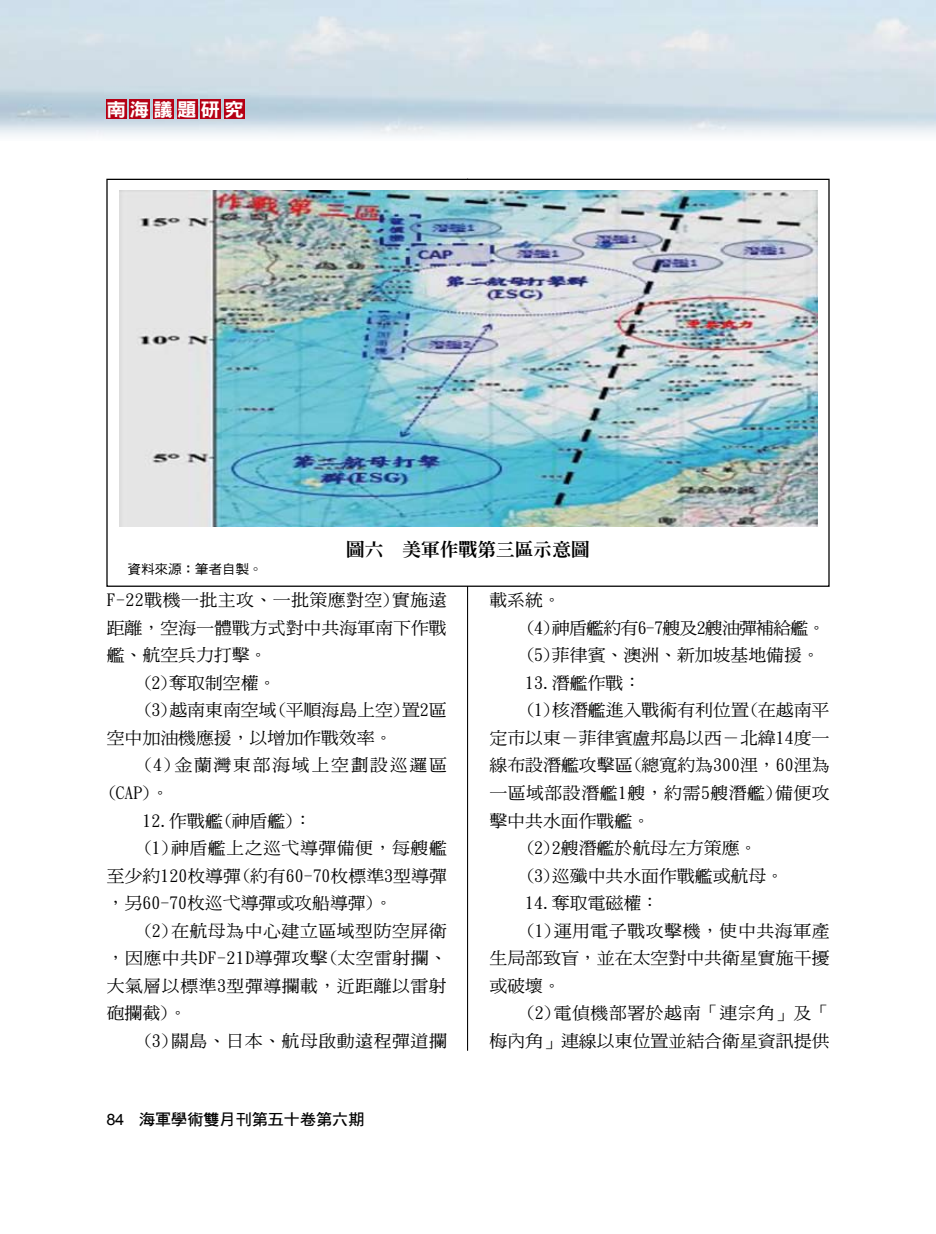
<style>
.page{position:relative;width:936px;height:1234px;background:#fff}
.page>*{position:absolute;margin:0;border:0;box-sizing:border-box;transform-origin:0 0}
.t1{font:18.6px "DFN Hei XB HK BF";letter-spacing:.22em;color:#fff;scale:1.05 1}
.t2{font:800 17.85px "Inn Ming";color:#000;scale:1.05 1}
.t3{font:16.95px "DF Ming Md HK BF";color:#000;scale:1.05 1}
.t4{font:16.95px "DF Ming Md HK BF";letter-spacing:.03em;color:#000;scale:1.05 1}
.t5{font:16.95px "DF Ming Md HK BF";letter-spacing:.025em;color:#000;scale:1.05 1}
.t6{font:16.95px "DF Ming Md HK BF";letter-spacing:-.04em;color:#000;scale:1.05 1}
.t7{font:16.95px "DF Ming Md HK BF";letter-spacing:.095em;color:#000;scale:1.05 1}
.t8{font:15.6px "DF Hei Bd HK BF";letter-spacing:-.025em;color:#000;scale:1.05 1}
.t9{font:13.05px "DF Hei Md HK BF";letter-spacing:-.025em;color:#000;scale:1.05 1}
.s1{font-family:"Arial"}
</style>
<div class="page">
<img style="left:0;top:0;width:935px;height:136px">
<hr style="left:467px;top:179px;width:1px;height:871px;background:#000">
<div style="left:106px;top:99px;width:20px;height:20px;background:#b50014"></div>
<div style="left:130px;top:99px;width:20px;height:20px;background:#b50014"></div>
<div style="left:153px;top:99px;width:21px;height:20px;background:#b50014"></div>
<div style="left:177px;top:99px;width:20px;height:20px;background:#b50014"></div>
<div style="left:200px;top:99px;width:21px;height:20px;background:#b50014"></div>
<div style="left:224px;top:99px;width:20px;height:20px;background:#b50014"></div>
<div style="left:107px;top:179px;width:721px;height:407px;background:#fff"></div>
<img style="left:119px;top:190px;width:698px;height:336px">
<p class="t1" style="left:106px;top:100px;width:132px">南海議題研究</p>
<p class="t9" style="left:128px;top:562px;width:130px">資料來源：筆者自製。</p>
<p class="t2" style="left:346px;top:540px;width:234px">圖六　美軍作戰第三區示意圖</p>
<p class="t5" style="left:107px;top:591px;width:325px">F-22戰機一批主攻、一批策應對空)實施遠</p>
<p class="t3" style="left:107px;top:619px;width:325px">距離，空海一體戰方式對中共海軍南下作戰</p>
<p class="t3" style="left:107px;top:646px;width:154px">艦、航空兵力打擊。</p>
<p class="t3" style="left:142px;top:674px;width:129px">(2)奪取制空權。</p>
<p class="t3" style="left:142px;top:701px;width:291px">(3)越南東南空域(平順海島上空)置2區</p>
<p class="t3" style="left:107px;top:729px;width:273px">空中加油機應援，以增加作戰效率。</p>
<p class="t7" style="left:142px;top:756px;width:291px">(4)金蘭灣東部海域上空劃設巡邏區</p>
<p class="t3" style="left:107px;top:784px;width:61px">(CAP)。</p>
<p class="t3" style="left:142px;top:811px;width:163px">12.作戰艦(神盾艦)：</p>
<p class="t4" style="left:142px;top:839px;width:291px">(1)神盾艦上之巡弋導彈備便，每艘艦</p>
<p class="t3" style="left:107px;top:866px;width:325px">至少約120枚導彈(約有60-70枚標準3型導彈</p>
<p class="t3" style="left:107px;top:894px;width:273px">，另60-70枚巡弋導彈或攻船導彈)。</p>
<p class="t4" style="left:142px;top:921px;width:291px">(2)在航母為中心建立區域型防空屏衛</p>
<p class="t5" style="left:107px;top:949px;width:325px">，因應中共DF-21D導彈攻擊(太空雷射攔、</p>
<p class="t4" style="left:107px;top:976px;width:325px">大氣層以標準3型彈導攔載，近距離以雷射</p>
<p class="t3" style="left:107px;top:1004px;width:78px">砲攔截)。</p>
<p class="t4" style="left:142px;top:1032px;width:291px">(3)關島、日本、航母啟動遠程彈道攔</p>
<p class="t8" style="left:106px;top:1111px;width:247px"><span class="s1">84</span> 海軍學術雙月刊第五十卷第六期</p>
<p class="t3" style="left:489px;top:591px;width:70px">載系統。</p>
<p class="t6" style="left:525px;top:619px;width:287px">(4)神盾艦約有6-7艘及2艘油彈補給艦。</p>
<p class="t3" style="left:525px;top:646px;width:282px">(5)菲律賓、澳洲、新加坡基地備援。</p>
<p class="t3" style="left:525px;top:674px;width:112px">13.潛艦作戰：</p>
<p class="t3" style="left:525px;top:701px;width:291px">(1)核潛艦進入戰術有利位置(在越南平</p>
<p class="t3" style="left:489px;top:729px;width:325px">定市以東－菲律賓盧邦島以西－北緯14度一</p>
<p class="t3" style="left:489px;top:756px;width:325px">線布設潛艦攻擊區(總寬約為300浬，60浬為</p>
<p class="t4" style="left:489px;top:784px;width:325px">一區域部設潛艦1艘，約需5艘潛艦)備便攻</p>
<p class="t3" style="left:489px;top:811px;width:155px">擊中共水面作戰艦。</p>
<p class="t3" style="left:525px;top:839px;width:222px">(2)2艘潛艦於航母左方策應。</p>
<p class="t3" style="left:525px;top:866px;width:248px">(3)巡殲中共水面作戰艦或航母。</p>
<p class="t3" style="left:525px;top:894px;width:129px">14.奪取電磁權：</p>
<p class="t4" style="left:525px;top:921px;width:291px">(1)運用電子戰攻擊機，使中共海軍產</p>
<p class="t3" style="left:489px;top:949px;width:325px">生局部致盲，並在太空對中共衛星實施干擾</p>
<p class="t3" style="left:489px;top:976px;width:70px">或破壞。</p>
<p class="t4" style="left:525px;top:1004px;width:291px">(2)電偵機部署於越南「連宗角」及「</p>
<p class="t3" style="left:489px;top:1032px;width:325px">梅內角」連線以東位置並結合衛星資訊提供</p>
</div>
